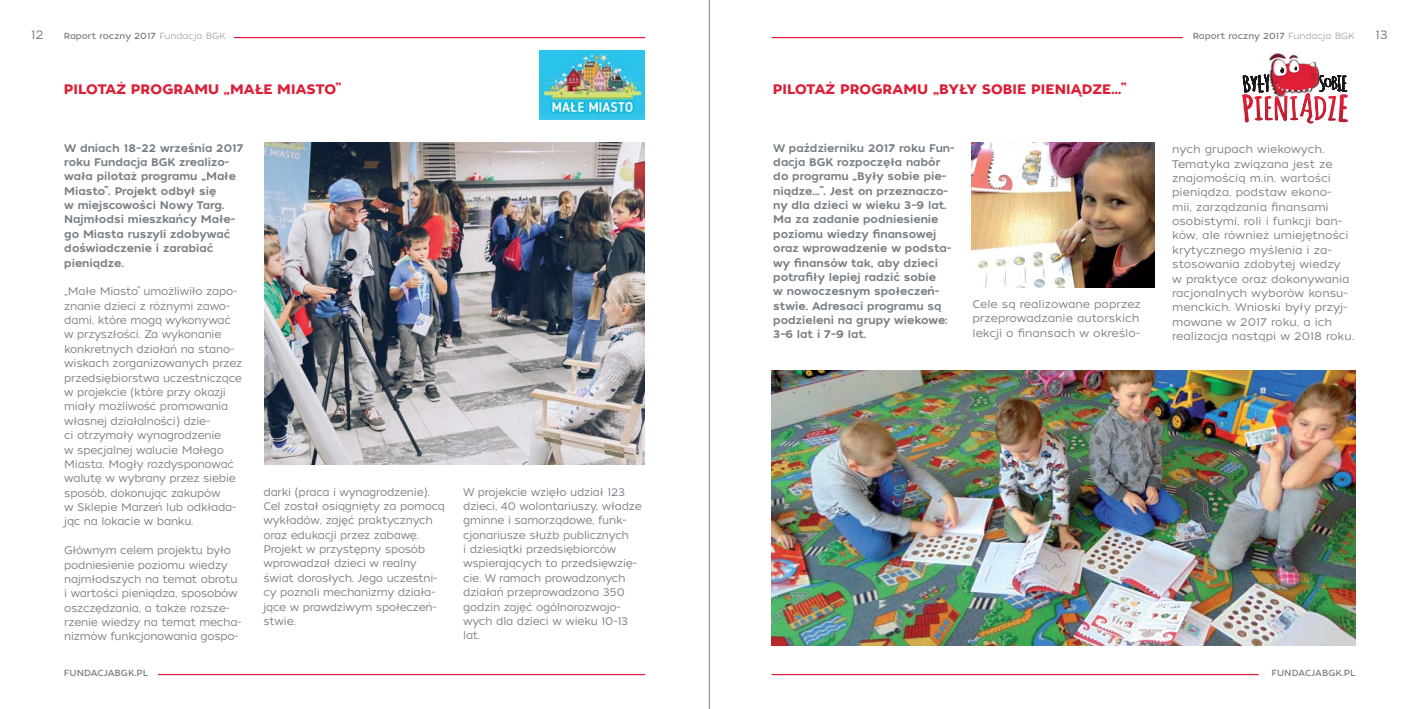
<style>
.page{position:relative;width:1418px;height:709px;background:#fff}
.page>*{position:absolute;margin:0;border:0;box-sizing:border-box;transform-origin:0 0}
.t1{font:13.75px "Tide Sans 600 Bunny";letter-spacing:.01em;color:#da2038}
.t2{font:12.25px "Tide Sans 300 Lil Kahuna";color:#767e84}
.t3{font:11px/14.4px "Tide Sans 300 Lil Kahuna";letter-spacing:-.02em;color:#767e84}
.t4{font:11px/14.4px "Tide Sans 500 Dudette";color:#767e84}
.t5{font:11px/14.4px "Tide Sans 300 Lil Kahuna";color:#767e84}
.t6{font:8.88px "Tide Sans 400 Lil Dude";color:#767e84}
.s1{font-family:"Tide Sans 200 Lil Mondo"}
</style>
<div class="page">
<hr style="left:771px;top:674px;width:487px;height:1px;background:#da2038">
<hr style="left:158px;top:674px;width:487px;height:1px;background:#da2038">
<hr style="left:771px;top:37px;width:411px;height:1px;background:#da2038">
<hr style="left:234px;top:37px;width:411px;height:1px;background:#da2038">
<img style="left:264px;top:143px;width:380px;height:321px">
<img style="left:540px;top:50px;width:104px;height:70px">
<svg style="left:1242px;top:54px;width:105px;height:70px"></svg>
<img style="left:771px;top:370px;width:583px;height:275px">
<img style="left:971px;top:143px;width:183px;height:145px">
<hr style="left:709px;top:0;width:1px;height:709px;background:#767e84">
<p class="t2" style="left:31px;top:30px;width:14px">12</p>
<p class="t6" style="left:64px;top:32px;width:163px">Raport roczny 2017 <span class="s1">Fundacja BGK</span></p>
<p class="t6" style="left:1192px;top:32px;width:163px">Raport roczny 2017 <span class="s1">Fundacja BGK</span></p>
<p class="t2" style="left:1375px;top:30px;width:14px">13</p>
<p class="t1" style="left:64px;top:83px;width:278px">PILOTAŻ PROGRAMU „MAŁE MIASTO”</p>
<p class="t1" style="left:772px;top:83px;width:355px">PILOTAŻ PROGRAMU „BYŁY SOBIE PIENIĄDZE…”</p>
<p class="t4" style="left:64px;top:141px;width:181px">W dniach 18–22 września 2017 roku Fundacja BGK zrealizo&shy;wała pilotaż programu „Małe<br>Miasto”. Projekt odbył się<br>w miejscowości Nowy Targ.<br>Najmłodsi mieszkańcy Małe&shy;go Miasta ruszyli zdobywać doświadczenie i zarabiać pieniądze.</p>
<p class="t3" style="left:64px;top:285px;width:180px">„Małe Miasto” umożliwiło zapo&shy;znanie dzieci z różnymi zawo&shy;dami, które mogą wykonywać w przyszłości. Za wykonanie konkretnych działań na stano&shy;wiskach zorganizowanych przez przedsiębiorstwa uczestniczące w projekcie (które przy okazji miały możliwość promowania własnej działalności) dzie-<br>ci otrzymały wynagrodzenie<br>w specjalnej walucie Małego<br>Miasta. Mogły rozdysponować walutę w wybrany przez siebie sposób, dokonując zakupów<br>w Sklepie Marzeń lub odkłada&shy;jąc na lokacie w banku.</p>
<p class="t3" style="left:64px;top:544px;width:179px">Głównym celem projektu było podniesienie poziomu wiedzy najmłodszych na temat obrotu i wartości pieniądza, sposobów oszczędzania, a także rozsze&shy;rzenie wiedzy na temat mecha&shy;nizmów funkcjonowania gospo-</p>
<p class="t3" style="left:263px;top:485px;width:183px">darki (praca i wynagrodzenie).<br>Cel został osiągnięty za pomocą wykładów, zajęć praktycznych oraz edukacji przez zabawę.<br>Projekt w przystępny sposób wprowadzał dzieci w realny świat dorosłych. Jego uczestni&shy;cy poznali mechanizmy działa&shy;jące w prawdziwym społeczeń&shy;stwie.</p>
<p class="t3" style="left:463px;top:485px;width:180px">W projekcie wzięło udział 123 dzieci, 40 wolontariuszy, władze gminne i samorządowe, funk&shy;cjonariusze służb publicznych<br>i dziesiątki przedsiębiorców wspierających to przedsięwzię&shy;cie. W ramach prowadzonych działań przeprowadzono 350 godzin zajęć ogólnorozwojo&shy;wych dla dzieci w wieku 10–13 lat.</p>
<p class="t4" style="left:773px;top:141px;width:183px">W październiku 2017 roku Fun&shy;dacja BGK rozpoczęła nabór do programu „Były sobie pie&shy;niądze…”. Jest on przeznaczo&shy;ny dla dzieci w wieku 3–9 lat.<br>Ma za zadanie podniesienie poziomu wiedzy finansowej oraz wprowadzenie w podsta&shy;wy finansów tak, aby dzieci potrafiły lepiej radzić sobie<br>w nowoczesnym społeczeń&shy;stwie. Adresaci programu są podzieleni na grupy wiekowe:<br>3–6 lat i 7–9 lat.</p>
<p class="t5" style="left:972px;top:298px;width:170px">Cele są realizowane poprzez przeprowadzanie autorskich lekcji o finansach w określo-</p>
<p class="t5" style="left:1172px;top:143px;width:183px">nych grupach wiekowych.<br>Tematyka związana jest ze znajomością m.in. wartości pieniądza, podstaw ekono&shy;mii, zarządzania finansami osobistymi, roli i funkcji ban&shy;ków, ale również umiejętności krytycznego myślenia i za&shy;stosowania zdobytej wiedzy<br>w praktyce oraz dokonywania racjonalnych wyborów konsu&shy;menckich. Wnioski były przyj&shy;mowane w 2017 roku, a ich realizacja nastąpi w 2018 roku.</p>
<p class="t6" style="left:64px;top:669px;width:86px">FUNDACJABGK.PL</p>
<p class="t6" style="left:1271px;top:669px;width:86px">FUNDACJABGK.PL</p>
</div>
